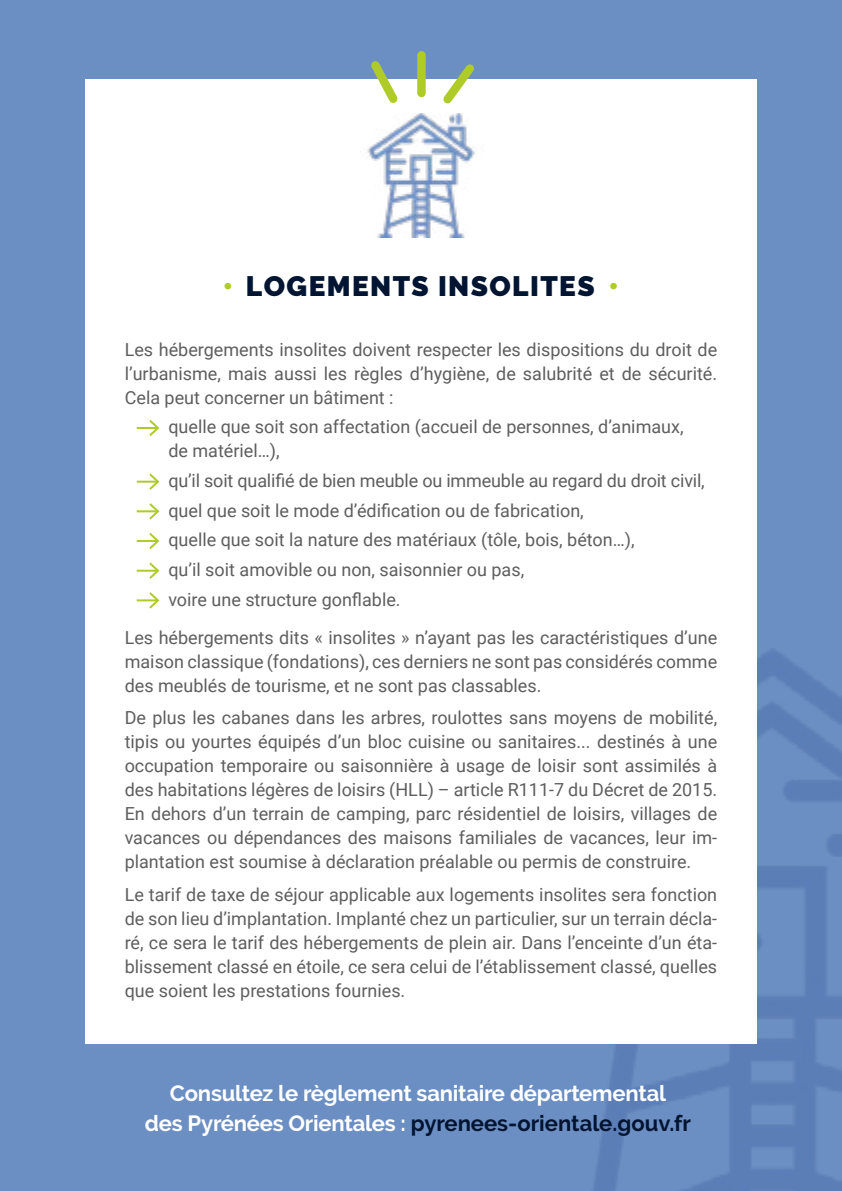
<style>
.page{position:relative;width:842px;height:1191px;background:#6b8ec3}
.page>*{position:absolute;margin:0;border:0;box-sizing:border-box;transform-origin:0 0}
.t1{font:900 28px "Raleway";letter-spacing:.05em;color:#011532}
.t2{font:700 22px/30px "Raleway";letter-spacing:-.01em;color:#fff;text-align:center}
.t3{font:18px/24px "Roboto";color:#5f5e5e;text-align:justify}
.s1{color:#afcb27}
.s2{color:#011532}
</style>
<div class="page">
<div style="left:85px;top:79px;width:672px;height:965px;background:#fff"></div>
<img style="left:367px;top:114px;width:108px;height:124px">
<hr style="left:137px;top:427px;width:21px;height:2px;background:#afcb27">
<svg style="left:149px;top:420px;width:11px;height:16px"></svg>
<hr style="left:137px;top:480px;width:21px;height:2px;background:#afcb27">
<svg style="left:147px;top:473px;width:13px;height:17px"></svg>
<hr style="left:137px;top:510px;width:21px;height:2px;background:#afcb27">
<svg style="left:147px;top:503px;width:13px;height:17px"></svg>
<hr style="left:137px;top:540px;width:21px;height:2px;background:#afcb27">
<svg style="left:149px;top:533px;width:11px;height:16px"></svg>
<hr style="left:137px;top:570px;width:21px;height:2px;background:#afcb27">
<svg style="left:147px;top:562px;width:13px;height:17px"></svg>
<hr style="left:137px;top:599px;width:21px;height:2px;background:#afcb27">
<svg style="left:147px;top:592px;width:13px;height:17px"></svg>
<svg style="left:371px;top:61px;width:27px;height:42px"></svg>
<div style="left:417px;top:55px;width:9px;height:38px;background:#afcb27"></div>
<svg style="left:443px;top:64px;width:31px;height:40px"></svg>
<h1 class="t1" style="left:223px;top:270px;width:397px"><span class="s1">•</span> LOGEMENTS INSOLITES <span class="s1">•</span></h1>
<p class="t3" style="left:125px;top:336px;width:594px">Les hébergements insolites doivent respecter les dispositions du droit de l’urbanisme, mais aussi les règles d’hygiène, de salubrité et de sécurité.<br>Cela peut concerner un bâtiment :</p>
<p class="t3" style="left:168px;top:414px;width:517px">quelle que soit son affectation (accueil de personnes, d’animaux, de matériel…),</p>
<p class="t3" style="left:168px;top:465px;width:538px;line-height:29.6px;text-align:left">qu’il soit qualifié de bien meuble ou immeuble au regard du droit civil, quel que soit le mode d’édification ou de fabrication,<br>quelle que soit la nature des matériaux (tôle, bois, béton…),<br>qu’il soit amovible ou non, saisonnier ou pas,<br>voire une structure gonflable.</p>
<p class="t3" style="left:125px;top:625px;width:594px">Les hébergements dits « insolites » n’ayant pas les caractéristiques d’une maison classique (fondations), ces derniers ne sont pas considérés comme des meublés de tourisme, et ne sont pas classables.</p>
<p class="t3" style="left:125px;top:705px;width:594px">De plus les cabanes dans les arbres, roulottes sans moyens de mobilité, tipis ou yourtes équipés d’un bloc cuisine ou sanitaires... destinés à une occupation temporaire ou saisonnière à usage de loisir sont assimilés à des habitations légères de loisirs (HLL) – article R111-7 du Décret de 2015.<br>En dehors d’un terrain de camping, parc résidentiel de loisirs, villages de vacances ou dépendances des maisons familiales de vacances, leur im&shy;plantation est soumise à déclaration préalable ou permis de construire.</p>
<p class="t3" style="left:125px;top:882px;width:594px">Le tarif de taxe de séjour applicable aux logements insolites sera fonction de son lieu d’implantation. Implanté chez un particulier, sur un terrain décla&shy;ré, ce sera le tarif des hébergements de plein air. Dans l’enceinte d’un éta&shy;blissement classé en étoile, ce sera celui de l’établissement classé, quelles que soient les prestations fournies.</p>
<p class="t2" style="left:145px;top:1078px;width:547px">Consultez le règlement sanitaire départemental<br>des Pyrénées Orientales : <span class="s2">pyrenees-orientale.gouv.fr</span></p>
</div>
